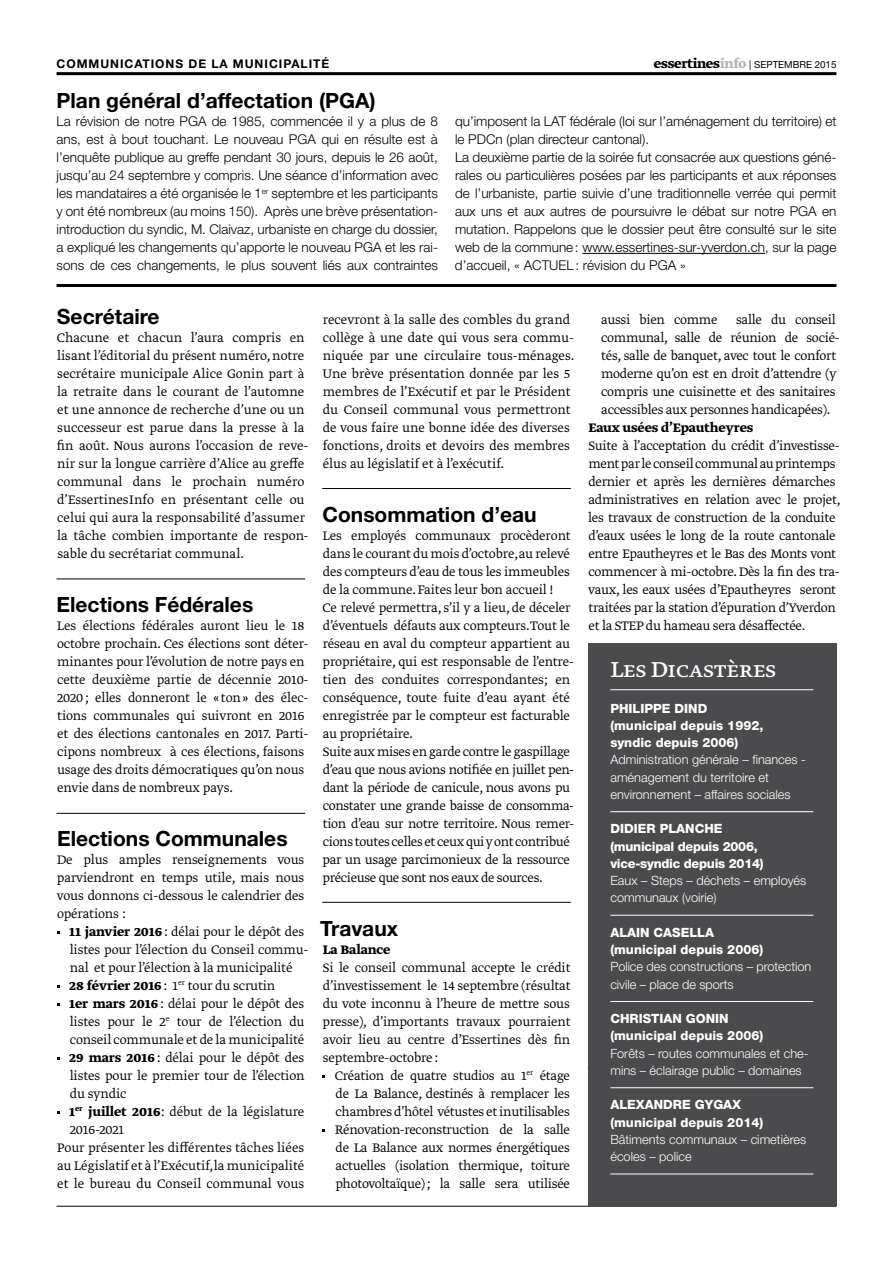
<style>
.page{position:relative;width:893px;height:1263px;background:#fff}
.page>*{position:absolute;margin:0;border:0;box-sizing:border-box;transform-origin:0 0}
.t1{font:25.5px "Greta Text Std";letter-spacing:-.02em;color:#fff}
.t2{font:700 21px "Helvetica Neue LT";color:#000}
.t3{font:14.55px/18px "Greta Text Std Light Min";letter-spacing:-.01em;color:#000}
.t4{font:14.55px "Greta Text Std Bold Min";letter-spacing:-.01em;color:#000}
.t5{font:300 13.5px/18px "Helvetica Neue LT";color:#000;text-align:justify}
.t6{font:300 12.75px/17.2px "Helvetica Neue LT";color:#fff}
.t7{font:800 12.75px/17.2px "Helvetica Neue LT";color:#fff}
.t8{font:800 12.75px/17.2px "Helvetica Neue LT";letter-spacing:-.02em;color:#fff}
.t9{font:700 12px "Helvetica Neue LT";letter-spacing:.08em;color:#000}
.t10{font:9.75px "Helvetica Neue LT";color:#000}
.s1{font-family:"Greta Text Std";font-weight:700;font-size:15px}
.s2{font-family:"Greta Text Std";font-weight:700;font-size:15px;color:#b1b3b4}
.s3{font-family:"Greta Text Std Bold Min"}
</style>
<div class="page">
<hr style="left:57px;top:284px;width:779px;height:3px;background:#000">
<hr style="left:57px;top:72px;width:779px;height:3px;background:#000">
<hr style="left:57px;top:1206px;width:779px;height:1px;background:#000">
<hr style="left:57px;top:579px;width:248px;height:1px;background:#000">
<hr style="left:322px;top:488px;width:249px;height:1px;background:#000">
<hr style="left:322px;top:902px;width:249px;height:1px;background:#000">
<hr style="left:57px;top:813px;width:248px;height:1px;background:#000">
<div style="left:588px;top:643px;width:248px;height:563px;background:#4b4b4d"></div>
<hr style="left:610px;top:689px;width:203px;height:1px;background:#fff">
<hr style="left:610px;top:811px;width:203px;height:1px;background:#fff">
<hr style="left:610px;top:915px;width:203px;height:1px;background:#fff">
<hr style="left:610px;top:1001px;width:203px;height:1px;background:#fff">
<hr style="left:610px;top:1087px;width:203px;height:1px;background:#fff">
<hr style="left:610px;top:1174px;width:203px;height:1px;background:#fff">
<hr style="left:582px;top:253px;width:183px;height:1px;background:#000">
<p class="t9" style="left:57px;top:56px;width:274px">COMMUNICATIONS DE LA MUNICIPALITÉ</p>
<p class="t10" style="left:654px;top:58px;width:184px"><span class="s1">essertines</span><span class="s2">info</span> | SEPTEMBRE 2015</p>
<h2 class="t2" style="left:57px;top:88px;width:321px">Plan général d’affectation (PGA)</h2>
<p class="t5" style="left:57px;top:112px;width:383px">La révision de notre PGA de 1985, commencée il y a plus de 8 ans, est à bout touchant. Le nouveau PGA qui en résulte est à l’enquête publique au greffe pendant 30 jours, depuis le 26 août, jusqu’au 24 septembre y compris. Une séance d’information avec les mandataires a été organisée le 1<sup>er</sup> septembre et les participants y ont été nombreux (au moins 150). Après une brève présentation&shy;introduction du syndic, M. Claivaz, urbaniste en charge du dossier, a expliqué les changements qu’apporte le nouveau PGA et les rai&shy;sons de ces changements, le plus souvent liés aux contraintes</p>
<p class="t5" style="left:455px;top:112px;width:383px;text-align:left">qu’imposent la LAT fédérale (loi sur l’aménagement du territoire) et le PDCn (plan directeur cantonal).<br>La deuxième partie de la soirée fut consacrée aux questions géné&shy;rales ou particulières posées par les participants et aux réponses de l’urbaniste, partie suivie d’une traditionnelle verrée qui permit aux uns et aux autres de poursuivre le débat sur notre PGA en mutation. Rappelons que le dossier peut être consulté sur le site web de la commune: www.essertines-sur-yverdon.ch, sur la page d’accueil, « ACTUEL: révision du PGA »</p>
<h2 class="t2" style="left:57px;top:304px;width:104px">Secrétaire</h2>
<p class="t3" style="left:57px;top:329px;width:253px">Chacune et chacun l’aura compris en lisant l’éditorial du présent numéro, notre secrétaire municipale Alice Gonin part à la retraite dans le courant de l’automne et une annonce de recherche d’une ou un successeur est parue dans la presse à la fin août. Nous aurons l’occasion de reve&shy;nir sur la longue carrière d’Alice au greffe communal dans le prochain numéro d’EssertinesInfo en présentant celle ou celui qui aura la responsabilité d’assumer la tâche combien importante de respon&shy;sable du secrétariat communal.</p>
<h2 class="t2" style="left:57px;top:592px;width:198px">Elections Fédérales</h2>
<p class="t3" style="left:57px;top:617px;width:253px">Les élections fédérales auront lieu le 18 octobre prochain. Ces élections sont déter&shy;minantes pour l’évolution de notre pays en cette deuxième partie de décennie 2010- 2020; elles donneront le «ton» des élec&shy;tions communales qui suivront en 2016 et des élections cantonales en 2017. Parti&shy;cipons nombreux à ces élections, faisons usage des droits démocratiques qu’on nous envie dans de nombreux pays.</p>
<h2 class="t2" style="left:57px;top:826px;width:232px">Elections Communales</h2>
<p class="t3" style="left:57px;top:851px;width:249px;text-align:justify">De plus amples renseignements vous parviendront en temps utile, mais nous vous donnons ci-dessous le calendrier des opérations :</p>
<p class="t3" style="left:69px;top:923px;width:236px"><span class="s3">11 janvier 2016</span>: délai pour le dépôt des</p>
<p class="t3" style="left:70px;top:941px;width:240px">listes pour l’élection du Conseil commu-</p>
<p class="t3" style="left:70px;top:959px;width:224px">nal et pour l’élection à la municipalité</p>
<p class="t3" style="left:69px;top:977px;width:208px"><span class="s3">28 février 2016</span>: 1<sup>er</sup> tour du scrutin</p>
<p class="t3" style="left:69px;top:995px;width:237px"><span class="s3">1er mars 2016</span>: délai pour le dépôt des</p>
<p class="t3" style="left:70px;top:1013px;width:236px">listes pour le 2<sup>e</sup> tour de l’élection du</p>
<p class="t3" style="left:70px;top:1031px;width:236px">conseil communale et de la municipalité</p>
<p class="t3" style="left:69px;top:1049px;width:236px"><span class="s3">29 mars 2016</span>: délai pour le dépôt des</p>
<p class="t3" style="left:70px;top:1067px;width:236px">listes pour le premier tour de l’élection</p>
<p class="t3" style="left:70px;top:1085px;width:58px">du syndic</p>
<p class="t3" style="left:69px;top:1103px;width:237px"><span class="s3">1</span><sup>er</sup> <span class="s3">juillet 2016</span>: début de la législature</p>
<p class="t3" style="left:70px;top:1121px;width:56px">2016-2021</p>
<p class="t3" style="left:57px;top:1139px;width:249px">Pour présenter les différentes tâches liées</p>
<p class="t3" style="left:57px;top:1157px;width:249px">au Législatif et à l’Exécutif,la municipalité</p>
<p class="t3" style="left:57px;top:1175px;width:249px">et le bureau du Conseil communal vous</p>
<p class="t3" style="left:322px;top:311px;width:254px">recevront à la salle des combles du grand collège à une date qui vous sera commu&shy;niquée par une circulaire tous-ménages.<br>Une brève présentation donnée par les 5 membres de l’Exécutif et par le Président du Conseil communal vous permettront de vous faire une bonne idée des diverses fonctions, droits et devoirs des membres élus au législatif et à l’exécutif.</p>
<p class="t3" style="left:601px;top:311px;width:118px">aussi bien comme</p>
<p class="t3" style="left:601px;top:311px;width:240px;text-indent:135px">salle du conseil communal, salle de réunion de socié&shy;tés, salle de banquet, avec tout le confort moderne qu’on est en droit d’attendre (y compris une cuisinette et des sanitaires accessibles aux personnes handicapées).</p>
<p class="t4" style="left:588px;top:419px;width:166px">Eaux usées d’Epautheyres</p>
<p class="t3" style="left:588px;top:437px;width:254px">Suite à l’acceptation du crédit d’investisse&shy;ment par le conseil communal au printemps dernier et après les dernières démarches administratives en relation avec le projet, les travaux de construction de la conduite d’eaux usées le long de la route cantonale entre Epautheyres et le Bas des Monts vont commencer à mi-octobre. Dès la fin des tra&shy;vaux, les eaux usées d’Epautheyres seront traitées par la station d’épuration d’Yverdon et la STEP du hameau sera désaffectée.</p>
<h2 class="t2" style="left:322px;top:502px;width:216px">Consommation d’eau</h2>
<p class="t3" style="left:322px;top:527px;width:253px">Les employés communaux procèderont dans le courant du mois d’octobre,au relevé des compteurs d’eau de tous les immeubles de la commune. Faites leur bon accueil !<br>Ce relevé permettra, s’il y a lieu, de déceler d’éventuels défauts aux compteurs.Tout le réseau en aval du compteur appartient au propriétaire, qui est responsable de l’entre&shy;tien des conduites correspondantes; en conséquence, toute fuite d’eau ayant été enregistrée par le compteur est facturable au propriétaire.<br>Suite aux mises en garde contre le gaspillage d’eau que nous avions notifiée en juillet pen&shy;dant la période de canicule, nous avons pu constater une grande baisse de consomma&shy;tion d’eau sur notre territoire. Nous remer&shy;cions toutes celles et ceux qui y ont contribué par un usage parcimonieux de la ressource précieuse que sont nos eaux de sources.</p>
<h1 class="t1" style="left:610px;top:654px;width:168px">Les Dicastères</h1>
<p class="t7" style="left:610px;top:699px;width:155px">PHILIPPE DIND (municipal depuis 1992, syndic depuis 2006)</p>
<p class="t6" style="left:610px;top:751px;width:197px">Administration générale – finances - aménagement du territoire et environnement – affaires sociales</p>
<p class="t8" style="left:610px;top:820px;width:155px">DIDIER PLANCHE (municipal depuis 2006, vice-syndic depuis 2014)</p>
<p class="t6" style="left:610px;top:871px;width:198px">Eaux – Steps – déchets – employés communaux (voirie)</p>
<p class="t7" style="left:610px;top:923px;width:154px">ALAIN CASELLA (municipal depuis 2006)</p>
<p class="t6" style="left:610px;top:958px;width:202px">Police des constructions – protection civile – place de sports</p>
<p class="t7" style="left:610px;top:1010px;width:154px">CHRISTIAN GONIN (municipal depuis 2006)</p>
<p class="t6" style="left:610px;top:1044px;width:200px">Forêts – routes communales et che&shy;mins – éclairage public – domaines</p>
<p class="t7" style="left:610px;top:1096px;width:154px">ALEXANDRE GYGAX (municipal depuis 2014)</p>
<p class="t6" style="left:610px;top:1130px;width:197px">Bâtiments communaux – cimetières écoles – police</p>
<h2 class="t2" style="left:320px;top:916px;width:79px">Travaux</h2>
<p class="t4" style="left:323px;top:941px;width:69px">La Balance</p>
<p class="t3" style="left:323px;top:959px;width:250px;text-align:justify">Si le conseil communal accepte le crédit d’investissement le 14 septembre (résultat du vote inconnu à l’heure de mettre sous presse), d’importants travaux pourraient avoir lieu au centre d’Essertines dès fin septembre-octobre:</p>
<p class="t3" style="left:335px;top:1067px;width:237px;text-align:justify">Création de quatre studios au 1<sup>er</sup> étage de La Balance, destinés à remplacer les chambres d’hôtel vétustes et inutilisables Rénovation-reconstruction de la salle de La Balance aux normes énergétiques actuelles (isolation thermique, toiture photovoltaïque); la salle sera utilisée</p>
</div>
